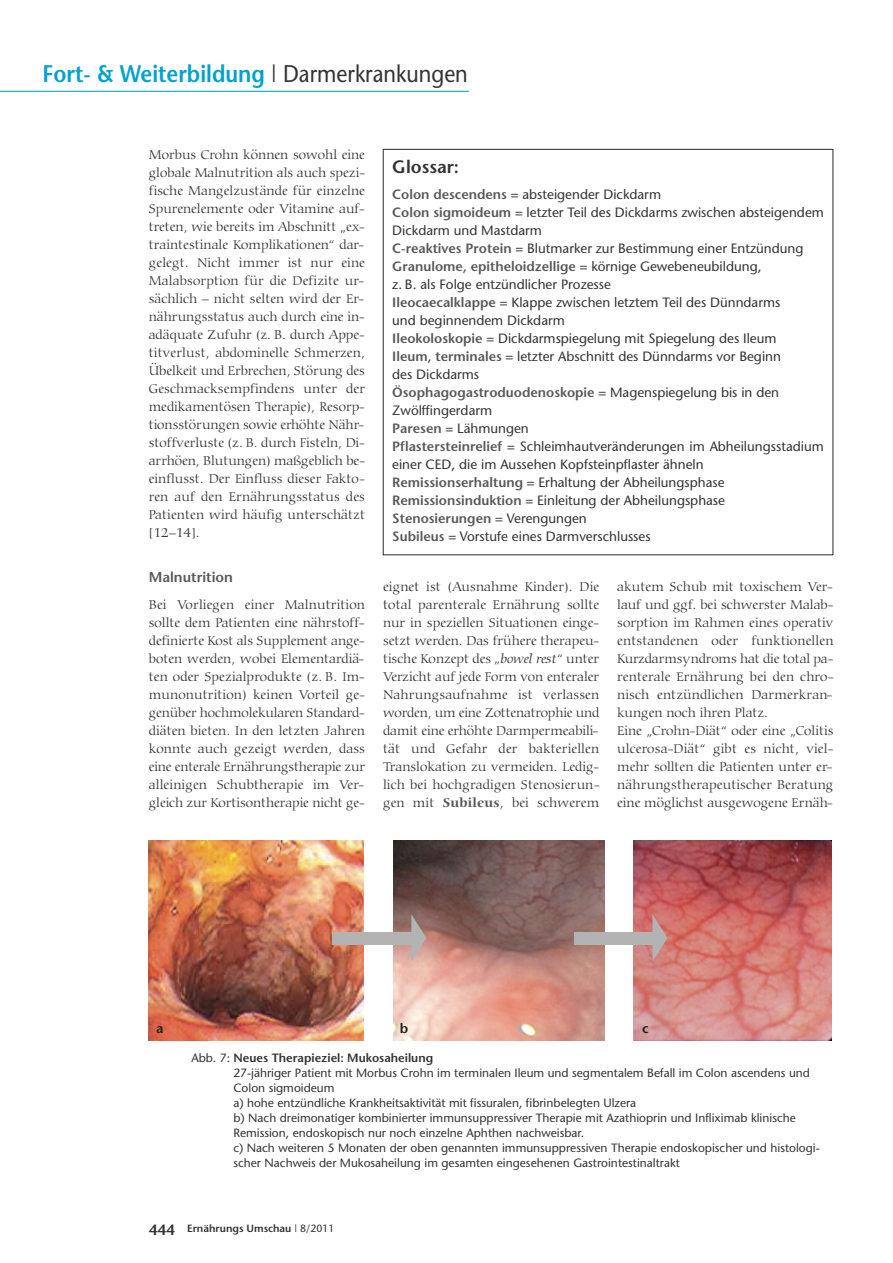
<style>
.page{position:relative;width:893px;height:1263px;background:#fff}
.page>*{position:absolute;margin:0;border:0;box-sizing:border-box;transform-origin:0 0}
.t1{font:600 24px "Stone Sans";color:#00a2d0;scale:.9 1}
.t2{font:600 18px "Stone Sans";color:#343334}
.t3{font:600 14.25px "Stone Sans";color:#5a5959}
.t4{font:600 13.65px "Stone Sans";color:#20231e}
.t5{font:300 13.5px/18px "Carmina BT";letter-spacing:.01em;color:#343334;text-align:justify}
.t6{font:13.5px/18px "Stone Sans";color:#343334}
.t7{font:12px/15px "Stone Sans";color:#343334}
.t8{font:600 10.5px "Stone Sans";color:#343334}
.s1{font-weight:400;color:#343334}
.s2{font-weight:600;color:#5a5959}
.s3{font-style:italic}
.s4{font-weight:700;color:#5a5959}
.s5{font-weight:600}
.s6{font-size:15px}
.s7{font-weight:400}
</style>
<div class="page">
<hr style="left:0;top:91px;width:469px;height:1px;background:#00a2d0">
<img style="left:149px;top:840px;width:214px;height:200px">
<img style="left:633px;top:840px;width:199px;height:200px">
<img style="left:393px;top:840px;width:212px;height:200px">
<div style="left:333px;top:932px;width:82px;height:12px;background:#b4b3b4"></div>
<svg style="left:411px;top:914px;width:15px;height:47px"></svg>
<div style="left:574px;top:932px;width:82px;height:12px;background:#b4b3b4"></div>
<svg style="left:652px;top:914px;width:15px;height:47px"></svg>
<h1 class="t1" style="left:43px;top:65px;width:474px">Fort- &amp; Weiterbildung <span class="s1">| Darmerkrankungen</span></h1>
<p class="t5" style="left:149px;top:147px;width:218px">Morbus Crohn können sowohl eine globale Malnutrition als auch spezi&shy;fische Mangelzustände für einzelne Spurenelemente oder Vitamine auf&shy;treten, wie bereits im Abschnitt „ex&shy;traintestinale Komplikationen“ dar&shy;gelegt. Nicht immer ist nur eine Malabsorption für die Defizite ur&shy;sächlich – nicht selten wird der Er&shy;nährungsstatus auch durch eine in&shy;adäquate Zufuhr (z. B. durch Appe&shy;titverlust, abdominelle Schmerzen, Übelkeit und Erbrechen, Störung des Geschmacksempfindens unter der medikamentösen Therapie), Resorp&shy;tionsstörungen sowie erhöhte Nähr&shy;stoffverluste (z. B. durch Fisteln, Di&shy;arrhöen, Blutungen) maßgeblich be&shy;einflusst. Der Einfluss dieser Fakto&shy;ren auf den Ernährungsstatus des Patienten wird häufig unterschätzt [12–14].</p>
<p class="t3" style="left:149px;top:572px;width:86px">Malnutrition</p>
<p class="t5" style="left:149px;top:597px;width:218px">Bei Vorliegen einer Malnutrition sollte dem Patienten eine nährstoff&shy;definierte Kost als Supplement ange&shy;boten werden, wobei Elementardiä&shy;ten oder Spezialprodukte (z. B. Im&shy;munonutrition) keinen Vorteil ge&shy;genüber hochmolekularen Standard&shy;diäten bieten. In den letzten Jahren konnte auch gezeigt werden, dass eine enterale Ernährungstherapie zur alleinigen Schubtherapie im Ver&shy;gleich zur Kortisontherapie nicht ge-</p>
<h2 class="t2" style="left:392px;top:159px;width:68px">Glossar:</h2>
<p class="t6" style="left:392px;top:187px;width:433px"><span class="s2">Colon descendens</span> = absteigender Dickdarm<br><span class="s2">Colon sigmoideum</span> = letzter Teil des Dickdarms zwischen absteigendem Dickdarm und Mastdarm<br><span class="s2">C-reaktives Protein</span> = Blutmarker zur Bestimmung einer Entzündung <span class="s2">Granulome, epitheloidzellige</span> = körnige Gewebeneubildung,<br>z. B. als Folge entzündlicher Prozesse<br><span class="s2">Ileocaecalklappe</span> = Klappe zwischen letztem Teil des Dünndarms<br>und beginnendem Dickdarm<br><span class="s2">Ileokoloskopie</span> = Dickdarmspiegelung mit Spiegelung des Ileum<br><span class="s2">Ileum, terminales</span> = letzter Abschnitt des Dünndarms vor Beginn<br>des Dickdarms<br><span class="s2">Ösophagogastroduodenoskopie</span> = Magenspiegelung bis in den Zwölffingerdarm<br><span class="s2">Paresen</span> = Lähmungen<br><span class="s2">Pflastersteinrelief</span> = Schleimhautveränderungen im Abheilungsstadium einer CED, die im Aussehen Kopfsteinpflaster ähneln <span class="s2">Remissionserhaltung</span> = Erhaltung der Abheilungsphase <span class="s2">Remissionsinduktion</span> = Einleitung der Abheilungsphase <span class="s2">Stenosierungen</span> = Verengungen<br><span class="s2">Subileus</span> = Vorstufe eines Darmverschlusses</p>
<p class="t5" style="left:383px;top:579px;width:218px">eignet ist (Ausnahme Kinder). Die total parenterale Ernährung sollte nur in speziellen Situationen einge&shy;setzt werden. Das frühere therapeu&shy;tische Konzept des <span class="s3">„bowel rest“</span> unter Verzicht auf jede Form von enteraler Nahrungsaufnahme ist verlassen worden, um eine Zottenatrophie und damit eine erhöhte Darmpermeabili&shy;tät und Gefahr der bakteriellen Translokation zu vermeiden. Ledig&shy;lich bei hochgradigen Stenosierun&shy;gen mit <span class="s4">Subileus</span>, bei schwerem</p>
<p class="t5" style="left:617px;top:579px;width:218px;text-align:left">akutem Schub mit toxischem Ver&shy;lauf und ggf. bei schwerster Malab&shy;sorption im Rahmen eines operativ entstandenen oder funktionellen Kurzdarmsyndroms hat die total pa&shy;renterale Ernährung bei den chro&shy;nisch entzündlichen Darmerkran&shy;kungen noch ihren Platz.<br>Eine „Crohn-Diät“ oder eine „Colitis ulcerosa-Diät“ gibt es nicht, viel&shy;mehr sollten die Patienten unter er&shy;nährungstherapeutischer Beratung eine möglichst ausgewogene Ernäh-</p>
<p class="t4" style="left:156px;top:1023px;width:9px">a</p>
<p class="t4" style="left:400px;top:1023px;width:10px">b</p>
<p class="t4" style="left:642px;top:1023px;width:8px">c</p>
<p class="t7" style="left:233px;top:1051px;width:588px;text-indent:-42px">Abb. 7: <span class="s5">Neues Therapieziel: Mukosaheilung<br></span>27-jähriger Patient mit Morbus Crohn im terminalen Ileum und segmentalem Befall im Colon ascendens und Colon sigmoideum<br>a) hohe entzündliche Krankheitsaktivität mit fissuralen, fibrinbelegten Ulzera<br>b) Nach dreimonatiger kombinierter immunsuppressiver Therapie mit Azathioprin und Infliximab klinische Remission, endoskopisch nur noch einzelne Aphthen nachweisbar.<br>c) Nach weiteren 5 Monaten der oben genannten immunsuppressiven Therapie endoskopischer und histologi&shy;scher Nachweis der Mukosaheilung im gesamten eingesehenen Gastrointestinaltrakt</p>
<p class="t8" style="left:149px;top:1225px;width:187px"><span class="s6">444</span> Ernährungs Umschau <span class="s7">| 8/2011</span></p>
</div>
